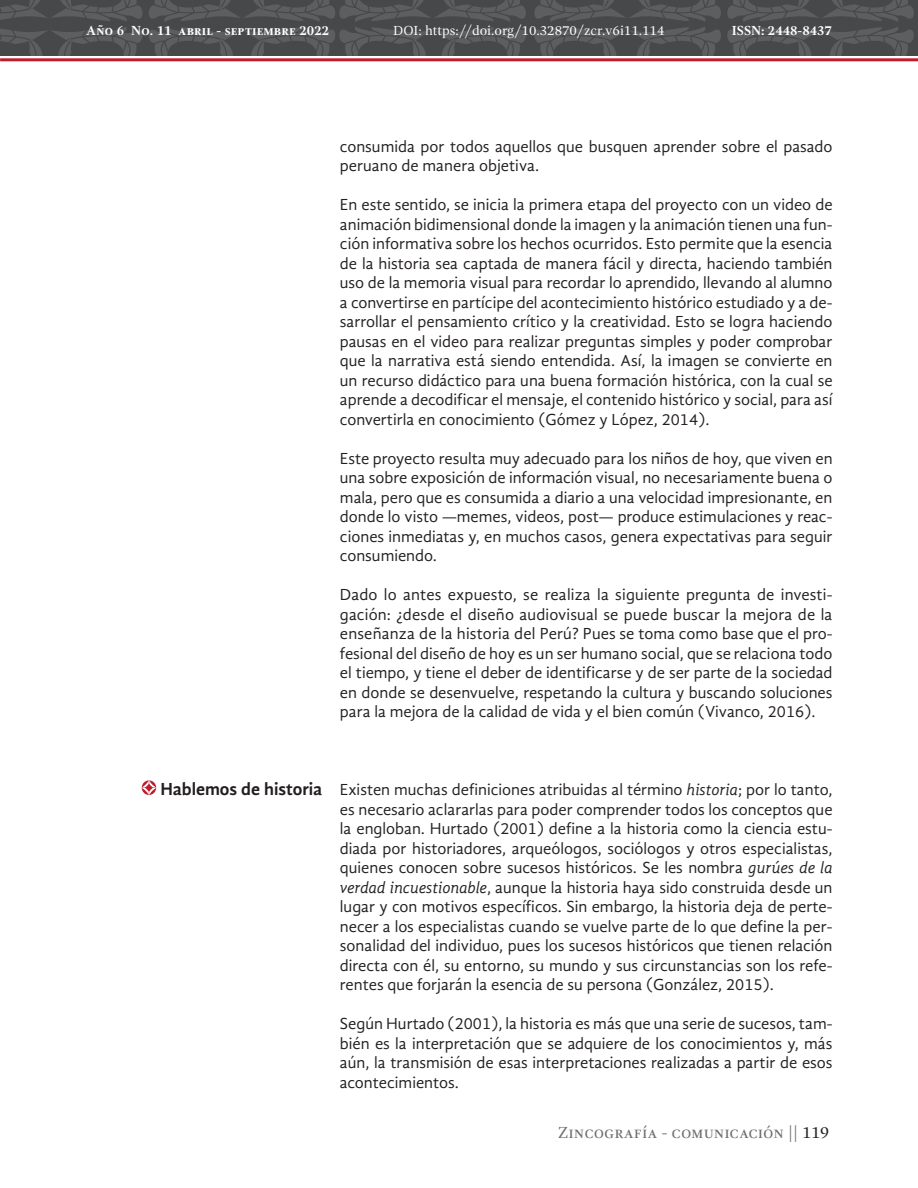
<style>
.page{position:relative;width:918px;height:1188px;background:#fff}
.page>*{position:absolute;margin:0;border:0;box-sizing:border-box;transform-origin:0 0}
.ENCABEZADO_2{font:700 18px "Gandhi Sans";letter-spacing:-.005em;color:#231f20}
.CUERPO{font:16.5px/19.5px "Gandhi Sans";color:#231f20;text-align:justify}
.t1{font:16.5px "Gandhi Serif";color:#6c6d70}
.t2{font:700 13.5px "Gandhi Serif";color:#fff}
.t3{font:13.5px "Gandhi Serif";color:#fff}
.s1{font-style:italic}
.s2{color:#231f20}
</style>
<div class="page">
<hr style="left:0;top:58px;width:918px;height:3px;background:#be1d2c">
<svg style="left:0;top:0;width:527px;height:56px;background:#4e5052"></svg>
<svg style="left:533px;top:0;width:382px;height:56px;background:#4e5052"></svg>
<svg style="left:142px;top:780px;width:14px;height:15px"></svg>
<p class="t2" style="left:86px;top:23px;width:244px">Año 6 No. 11 abril - septiembre 2022</p>
<p class="t3" style="left:393px;top:23px;width:273px">DOI: https://doi.org/10.32870/zcr.v6i11.114</p>
<p class="t2" style="left:732px;top:23px;width:102px">ISSN: 2448-8437</p>
<p class="CUERPO" style="left:340px;top:136px;width:494px">consumida por todos aquellos que busquen aprender sobre el pasado peruano de manera objetiva.</p>
<p class="CUERPO" style="left:340px;top:195px;width:494px">En este sentido, se inicia la primera etapa del proyecto con un video de animación bidimensional donde la imagen y la animación tienen una fun&shy;ción informativa sobre los hechos ocurridos. Esto permite que la esencia de la historia sea captada de manera fácil y directa, haciendo también uso de la memoria visual para recordar lo aprendido, llevando al alumno a convertirse en partícipe del acontecimiento histórico estudiado y a de&shy;sarrollar el pensamiento crítico y la creatividad. Esto se logra haciendo pausas en el video para realizar preguntas simples y poder comprobar que la narrativa está siendo entendida. Así, la imagen se convierte en un recurso didáctico para una buena formación histórica, con la cual se aprende a decodificar el mensaje, el contenido histórico y social, para así convertirla en conocimiento (Gómez y López, 2014).</p>
<p class="CUERPO" style="left:340px;top:448px;width:494px">Este proyecto resulta muy adecuado para los niños de hoy, que viven en una sobre exposición de información visual, no necesariamente buena o mala, pero que es consumida a diario a una velocidad impresionante, en donde lo visto —memes, videos, post— produce estimulaciones y reac&shy;ciones inmediatas y, en muchos casos, genera expectativas para seguir consumiendo.</p>
<p class="CUERPO" style="left:340px;top:585px;width:494px">Dado lo antes expuesto, se realiza la siguiente pregunta de investi&shy;gación: ¿desde el diseño audiovisual se puede buscar la mejora de la enseñanza de la historia del Perú? Pues se toma como base que el pro&shy;fesional del diseño de hoy es un ser humano social, que se relaciona todo el tiempo, y tiene el deber de identificarse y de ser parte de la sociedad en donde se desenvuelve, respetando la cultura y buscando soluciones para la mejora de la calidad de vida y el bien común (Vivanco, 2016).</p>
<p class="ENCABEZADO_2" style="left:160px;top:779px;width:164px">Hablemos de historia</p>
<p class="CUERPO" style="left:340px;top:780px;width:494px">Existen muchas definiciones atribuidas al término <span class="s1">historia</span>; por lo tanto, es necesario aclararlas para poder comprender todos los conceptos que la engloban. Hurtado (2001) define a la historia como la ciencia estu&shy;diada por historiadores, arqueólogos, sociólogos y otros especialistas, quienes conocen sobre sucesos históricos. Se les nombra <span class="s1">gurúes de la verdad incuestionable</span>, aunque la historia haya sido construida desde un lugar y con motivos específicos. Sin embargo, la historia deja de perte&shy;necer a los especialistas cuando se vuelve parte de lo que define la per&shy;sonalidad del individuo, pues los sucesos históricos que tienen relación directa con él, su entorno, su mundo y sus circunstancias son los refe&shy;rentes que forjarán la esencia de su persona (González, 2015).</p>
<p class="CUERPO" style="left:340px;top:1014px;width:494px">Según Hurtado (2001), la historia es más que una serie de sucesos, tam&shy;bién es la interpretación que se adquiere de los conocimientos y, más aún, la transmisión de esas interpretaciones realizadas a partir de esos acontecimientos.</p>
<p class="t1" style="left:558px;top:1124px;width:273px">Zincografía - comunicación || <span class="s2">119</span></p>
</div>
